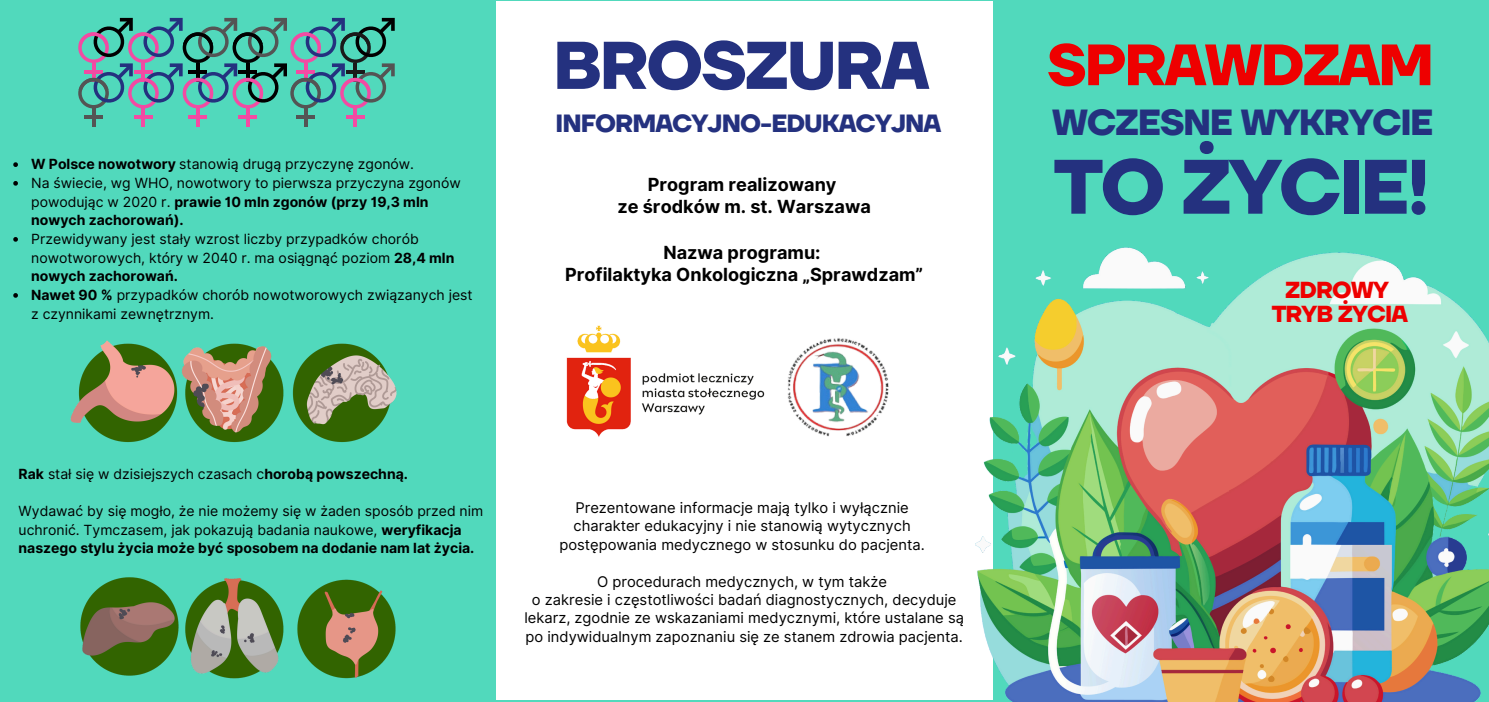
<style>
.page{position:relative;width:1489px;height:702px;background:#fff}
.page>*{position:absolute;margin:0;border:0;box-sizing:border-box;transform-origin:0 0}
.t1{font:700 77px "TT Firs Neue";letter-spacing:-.04em;color:#24317f}
.t2{font:700 67.25px "TT Firs Neue";letter-spacing:-.04em;color:#24317f}
.t3{font:700 58px "TT Firs Neue";letter-spacing:-.04em;color:#e00}
.t4{font:700 36.25px "TT Firs Neue";letter-spacing:-.04em;color:#24317f}
.t5{font:700 24.75px "TT Firs Neue";letter-spacing:-.04em;color:#24317f}
.t6{font:700 23px/23.5px "TT Firs Neue";letter-spacing:-.04em;color:#e00;text-align:center}
.t7{font:700 18px/22.5px "Inter";color:#000;text-align:center}
.t8{font:14.75px/18.5px "Inter";color:#000;text-align:center}
.t9{font:14px/18.8px "Inter";color:#000}
.s1{font-weight:700}
</style>
<div class="page">
<div style="left:0;top:0;width:1489px;height:701px;background:#51d9bc"></div>
<div style="left:496px;top:1px;width:496px;height:698px;background:#fff"></div>
<img style="left:566px;top:325px;width:199px;height:112px">
<img style="left:787px;top:338px;width:102px;height:99px">
<img style="left:935px;top:185px;width:554px;height:516px">
<hr style="left:92px;top:108px;width:3px;height:19px;background:#545454">
<hr style="left:84px;top:115px;width:19px;height:4px;background:#545454">
<hr style="left:142px;top:108px;width:3px;height:19px;background:#f24ba3">
<hr style="left:134px;top:115px;width:18px;height:4px;background:#f24ba3">
<hr style="left:196px;top:108px;width:4px;height:19px;background:#f24ba3">
<hr style="left:189px;top:115px;width:18px;height:4px;background:#f24ba3">
<hr style="left:246px;top:108px;width:4px;height:19px;background:#f24ba3">
<hr style="left:239px;top:115px;width:18px;height:4px;background:#f24ba3">
<hr style="left:304px;top:108px;width:3px;height:19px;background:#545454">
<hr style="left:296px;top:115px;width:19px;height:4px;background:#545454">
<hr style="left:354px;top:108px;width:3px;height:19px;background:#f24ba3">
<hr style="left:346px;top:115px;width:19px;height:4px;background:#f24ba3">
<svg style="left:78px;top:18px;width:317px;height:90px"></svg>
<img style="left:70px;top:340px;width:327px;height:102px">
<svg style="left:13px;top:162px;width:5px;height:5px"></svg>
<svg style="left:13px;top:181px;width:5px;height:4px"></svg>
<svg style="left:13px;top:237px;width:5px;height:4px"></svg>
<svg style="left:13px;top:293px;width:5px;height:4px"></svg>
<img style="left:80px;top:577px;width:316px;height:102px">
<p class="t9" style="left:31px;top:155px;width:384px"><span class="s1">W Polsce nowotwory</span> stanowią drugą przyczynę zgonów.</p>
<p class="t9" style="left:31px;top:173px;width:431px">Na świecie, wg WHO, nowotwory to pierwsza przyczyna zgonów powodując w 2020 r. <span class="s1">prawie 10 mln zgonów (przy 19,3 mln nowych zachorowań).</span></p>
<p class="t9" style="left:31px;top:229px;width:425px">Przewidywany jest stały wzrost liczby przypadków chorób nowotworowych, który w 2040 r. ma osiągnąć poziom <span class="s1">28,4 mln nowych zachorowań.</span></p>
<p class="t9" style="left:31px;top:285px;width:443px"><span class="s1">Nawet 90 %</span> przypadków chorób nowotworowych związanych jest z czynnikami zewnętrznym.</p>
<p class="t2" style="left:553px;top:25px;width:378px">BROSZURA</p>
<p class="t5" style="left:555px;top:108px;width:387px">INFORMACYJNO-EDUKACYJNA</p>
<p class="t7" style="left:617px;top:173px;width:255px">Program realizowany<br>ze środków m. st. Warszawa</p>
<p class="t7" style="left:565px;top:240px;width:360px">Nazwa programu:<br>Profilaktyka Onkologiczna „Sprawdzam”</p>
<p class="t9" style="left:19px;top:464px;width:391px"><span class="s1">Rak</span> stał się w dzisiejszych czasach c<span class="s1">horobą powszechną.</span></p>
<p class="t9" style="left:19px;top:501px;width:466px">Wydawać by się mogło, że nie możemy się w żaden sposób przed nim uchronić. Tymczasem, jak pokazują badania naukowe, <span class="s1">weryfikacja naszego stylu życia może być sposobem na dodanie nam lat życia.</span></p>
<p class="t8" style="left:575px;top:498px;width:335px">Prezentowane informacje mają tylko i wyłącznie</p>
<p class="t8" style="left:573px;top:516px;width:339px">charakter edukacyjny i nie stanowią wytycznych</p>
<p class="t8" style="left:559px;top:535px;width:367px">postępowania medycznego w stosunku do pacjenta.</p>
<p class="t8" style="left:597px;top:571px;width:291px">O procedurach medycznych, w tym także</p>
<p class="t8" style="left:524px;top:590px;width:441px">o zakresie i częstotliwości badań diagnostycznych, decyduje lekarz, zgodnie ze wskazaniami medycznymi, które ustalane są po indywidualnym zapoznaniu się ze stanem zdrowia pacjenta.</p>
<p class="t3" style="left:1047px;top:30px;width:389px">SPRAWDZAM</p>
<h4 class="t4" style="left:1052px;top:100px;width:383px">WCZESNE WYKRYCIE</h4>
<h5 class="t1" style="left:1053px;top:140px;width:378px">TO ŻYCIE!</h5>
<p class="t6" style="left:1271px;top:279px;width:138px">ZDROWY<br>TRYB ŻYCIA</p>
</div>
